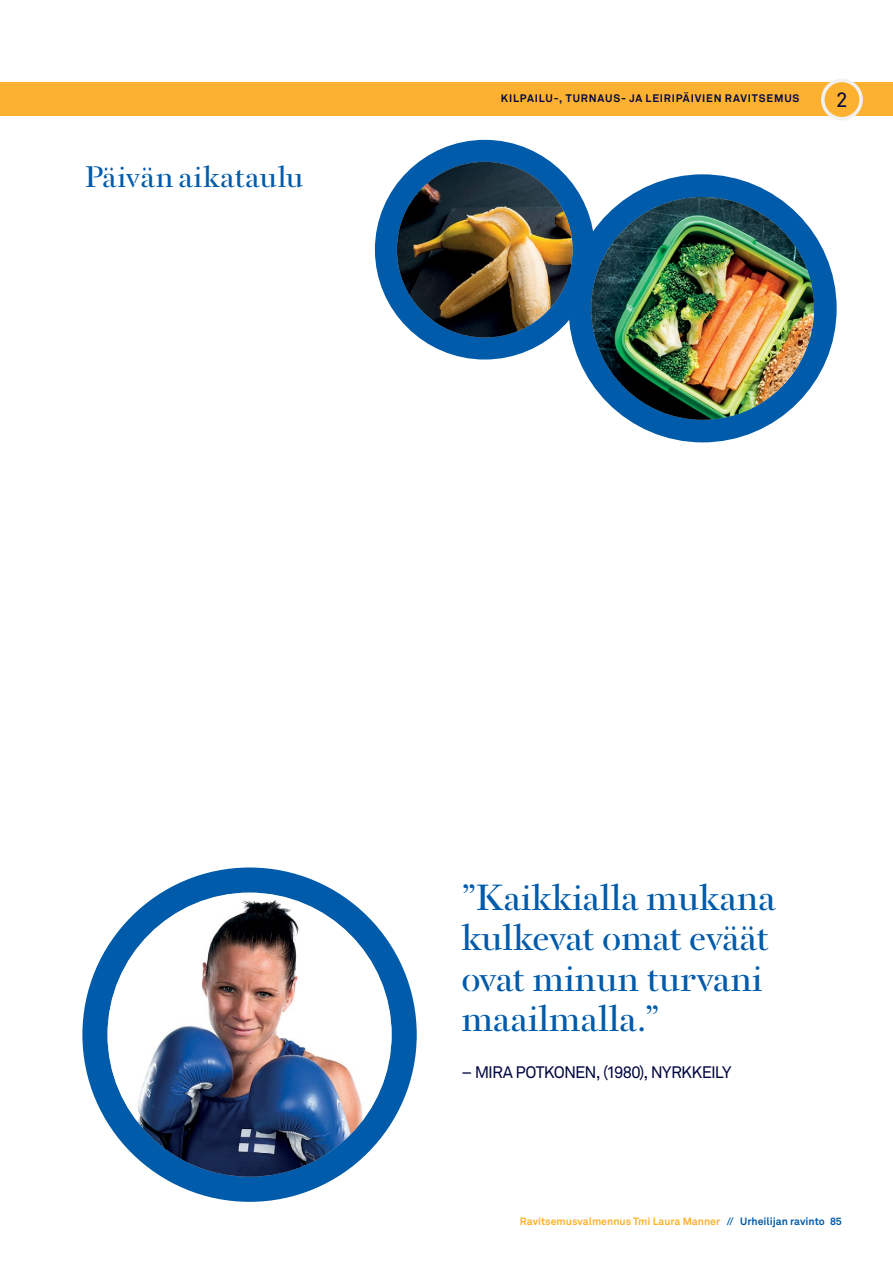
<style>
.page{position:relative;width:893px;height:1263px;background:#fff}
.page>*{position:absolute;margin:0;border:0;box-sizing:border-box;transform-origin:0 0}
.t1{font:33px/40.5px "Bery Roman";letter-spacing:-.01em;color:#005baa}
.t2{font:27px "Bery Roman";letter-spacing:.025em;color:#005baa}
.t3{font:20.7px "Akkurat Pro";color:#000640}
.t4{font:16.5px "Akkurat Pro";letter-spacing:-.05em;color:#000640}
.t5{font:700 10.8px "Akkurat Pro";letter-spacing:.075em;color:#000640}
.t6{font:700 10.5px "Akkurat Pro";color:#fcb131}
.s1{color:#005baa}
</style>
<div class="page">
<div style="left:0;top:82px;width:893px;height:34px;background:#fcb131"></div>
<svg style="left:821px;top:79px;width:42px;height:41px"></svg>
<div style="left:825px;top:82px;width:34px;height:35px;background:#fcb131;border-radius:50%"></div>
<div style="left:569px;top:174px;width:268px;height:268px;background:#005baa;border-radius:50%"></div>
<img style="left:591px;top:197px;width:223px;height:223px;border-radius:111px">
<div style="left:375px;top:140px;width:220px;height:220px;background:#005baa;border-radius:50%"></div>
<img style="left:397px;top:162px;width:176px;height:175px;border-radius:88px">
<div style="left:82px;top:867px;width:335px;height:335px;background:#005baa;border-radius:50%"></div>
<img style="left:108px;top:893px;width:284px;height:284px;border-radius:142px">
<p class="t2" style="left:85px;top:159px;width:220px">Päivän aikataulu</p>
<p class="t5" style="left:501px;top:92px;width:300px">KILPAILU-, TURNAUS- JA LEIRIPÄIVIEN RAVITSEMUS</p>
<p class="t3" style="left:836px;top:87px;width:13px">2</p>
<p class="t1" style="left:461px;top:877px;width:316px">”Kaikkialla mukana kulkevat omat eväät ovat minun turvani maailmalla.”</p>
<p class="t4" style="left:461px;top:1063px;width:272px">– MIRA POTKONEN, (1980), NYRKKEILY</p>
<p class="t6" style="left:520px;top:1214px;width:323px">Ravitsemusvalmennus Tmi Laura Manner <span class="s1">// Urheilijan ravinto 85</span></p>
</div>
